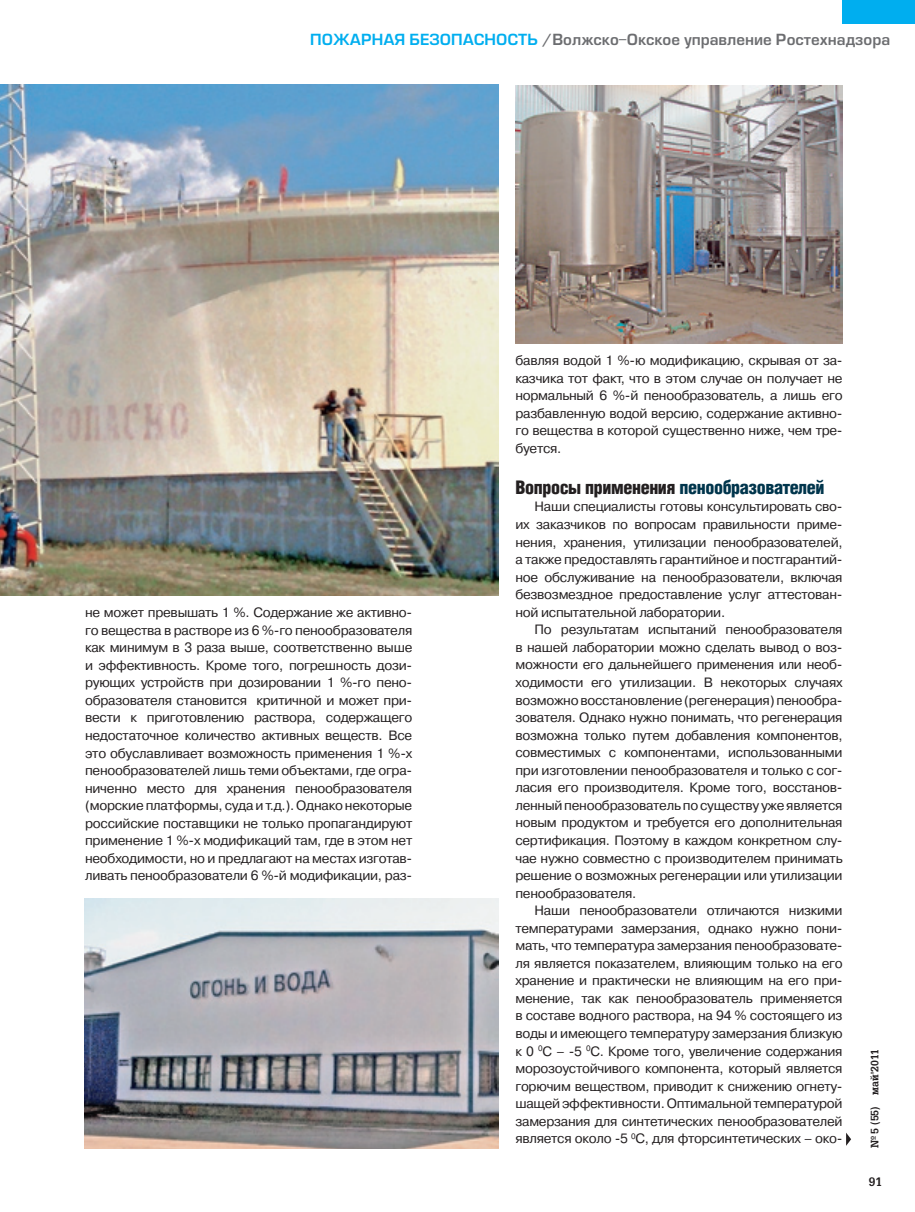
<style>
.page{position:relative;width:915px;height:1212px;background:#fff}
.page>*{position:absolute;margin:0;border:0;box-sizing:border-box;transform-origin:0 0}
.Text1{font:700 18px "AG Letterica Cond L";letter-spacing:-.02em;color:#231f20}
.t1{font:15px "Europe Demi";color:#6c6d70}
.Text1-2{font:13.5px/17.5px "Pragmatica C";letter-spacing:-.02em;color:#231f20;text-align:justify}
.t2{font:700 12px "AG Gloria";color:#231f20}
.t3{font:700 10.5px "AG Gloria";color:#231f20}
.s1{color:#00aeef}
.s2{color:#00354c}
</style>
<div class="page">
<img style="left:515px;top:85px;width:327px;height:258px">
<img style="left:85px;top:898px;width:413px;height:250px">
<img style="left:0;top:85px;width:498px;height:510px">
<svg style="left:846px;top:1132px;width:4px;height:14px"></svg>
<div style="left:842px;top:0;width:72px;height:23px;background:#00aeef"></div>
<p class="t1" style="left:310px;top:31px;width:581px"><span class="s1">ПОЖАРНАЯ БЕЗОПАСНОСТЬ</span> /Волжско-Окское управление Ростехнадзора</p>
<p class="Text1-2" style="left:85px;top:604px;width:328px;text-align:left">не может превышать 1 %. Содержание же активно&shy;го вещества в растворе из 6 %-го пенообразователя как минимум в 3 раза выше, соответственно выше и эффективность. Кроме того, погрешность дози&shy;рующих устройств при дозировании 1 %-го пено&shy;образователя становится критичной и может при&shy;вести к приготовлению раствора, содержащего недостаточное количество активных веществ. Все это обуславливает возможность применения 1 %-х пенообразователей лишь теми объектами, где огра&shy;ниченно место для хранения пенообразователя (морские платформы, суда и т.д.). Однако некоторые российские поставщики не только пропагандируют применение 1 %-х модификаций там, где в этом нет необходимости, но и предлагают на местах изготав&shy;ливать пенообразователи 6 %-й модификации, раз-</p>
<p class="Text1-2" style="left:515px;top:352px;width:328px">бавляя водой 1 %-ю модификацию, скрывая от за&shy;казчика тот факт, что в этом случае он получает не нормальный 6 %-й пенообразователь, а лишь его разбавленную водой версию, содержание активно&shy;го вещества в которой существенно ниже, чем тре&shy;буется.</p>
<p class="Text1" style="left:515px;top:476px;width:310px">Вопросы применения <span class="s2">пенообразователей</span></p>
<p class="Text1-2" style="left:515px;top:498px;width:328px;text-indent:19px">Наши специалисты готовы консультировать сво&shy;их заказчиков по вопросам правильности приме&shy;нения, хранения, утилизации пенообразователей, а также предоставлять гарантийное и постгарантий&shy;ное обслуживание на пенообразователи, включая безвозмездное предоставление услуг аттестован&shy;ной испытательной лаборатории.</p>
<p class="Text1-2" style="left:515px;top:621px;width:328px;text-align:left;text-indent:19px">По результатам испытаний пенообразователя в нашей лаборатории можно сделать вывод о воз&shy;можности его дальнейшего применения или необ&shy;ходимости его утилизации. В некоторых случаях возможно восстановление (регенерация) пенообра&shy;зователя. Однако нужно понимать, что регенерация возможна только путем добавления компонентов, совместимых с компонентами, использованными при изготовлении пенообразователя и только с сог&shy;ласия его производителя. Кроме того, восстанов&shy;ленный пенообразователь по существу уже является новым продуктом и требуется его дополнительная сертификация. Поэтому в каждом конкретном слу&shy;чае нужно совместно с производителем принимать решение о возможных регенерации или утилизации пенообразователя.</p>
<p class="Text1-2" style="left:515px;top:902px;width:328px;text-indent:19px">Наши пенообразователи отличаются низкими температурами замерзания, однако нужно пони&shy;мать, что температура замерзания пенообразовате&shy;ля является показателем, влияющим только на его хранение и практически не влияющим на его при&shy;менение, так как пенообразователь применяется в составе водного раствора, на 94 % состоящего из воды и имеющего температуру замерзания близкую к 0 <sup>0</sup>С – -5 <sup>0</sup>С. Кроме того, увеличение содержания морозоустойчивого компонента, который является горючим веществом, приводит к снижению огнету&shy;шащей эффективности. Оптимальной температурой замерзания для синтетических пенообразователей является около -5 <sup>0</sup>С, для фторсинтетических – око-</p>
<p class="t3" style="left:868px;top:1148px;width:101px;rotate:-90deg">№ 5 (55) май'2011</p>
<p class="t2" style="left:868px;top:1175px;width:15px">91</p>
</div>
